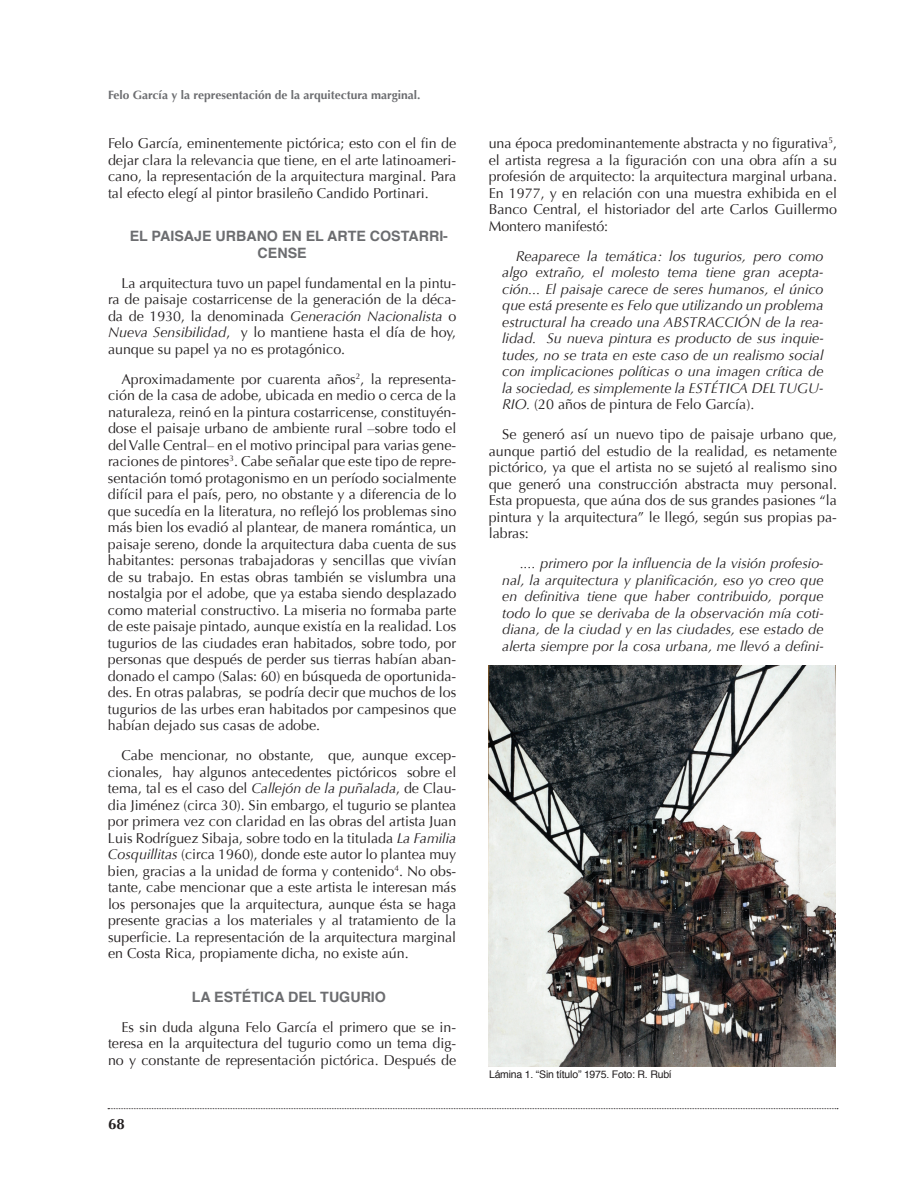
<style>
.page{position:relative;width:918px;height:1188px;background:#fff}
.page>*{position:absolute;margin:0;border:0;box-sizing:border-box;transform-origin:0 0}
.t1{font:700 15px "Optima";color:#231f20}
.t2{font:14.25px/16.5px "Optima";color:#231f20;text-align:justify}
.t3{font:italic 14.25px/16.5px "Optima";color:#231f20;text-align:justify}
.t4{font:700 14.25px/16.5px "Helvetica";color:#6c6d70}
.t5{font:700 12px "Optima";color:#6c6d70}
.t6{font:10.5px "Helvetica";letter-spacing:-.02em;color:#231f20}
.s1{font-style:italic}
.s2{font-style:normal}
</style>
<div class="page">
<svg style="left:108px;top:1108px;width:730px;height:1px"></svg>
<img style="left:489px;top:666px;width:346px;height:401px">
<p class="t5" style="left:108px;top:88px;width:314px">Felo García y la representación de la arquitectura marginal.</p>
<p class="t2" style="left:108px;top:135px;width:350px">Felo García, eminentemente pictórica; esto con el fin de dejar clara la relevancia que tiene, en el arte latinoameri&shy;cano, la representación de la arquitectura marginal. Para tal efecto elegí al pintor brasileño Candido Portinari.</p>
<p class="t4" style="left:258px;top:228px;width:192px;text-indent:-128px">EL PAISAJE URBANO EN EL ARTE COSTARRI-<br>CENSE</p>
<p class="t2" style="left:108px;top:275px;width:350px;text-indent:13px">La arquitectura tuvo un papel fundamental en la pintu&shy;ra de paisaje costarricense de la generación de la déca&shy;da de 1930, la denominada <span class="s1">Generación Nacionalista</span> o <span class="s1">Nueva Sensibilidad</span>, y lo mantiene hasta el día de hoy, aunque su papel ya no es protagónico.</p>
<p class="t2" style="left:108px;top:371px;width:350px;text-indent:14px">Aproximadamente por cuarenta años<sup>2</sup>, la representa&shy;ción de la casa de adobe, ubicada en medio o cerca de la naturaleza, reinó en la pintura costarricense, constituyén&shy;dose el paisaje urbano de ambiente rural –sobre todo el del Valle Central– en el motivo principal para varias gene&shy;raciones de pintores<sup>3</sup>. Cabe señalar que este tipo de repre&shy;sentación tomó protagonismo en un período socialmente difícil para el país, pero, no obstante y a diferencia de lo que sucedía en la literatura, no reflejó los problemas sino más bien los evadió al plantear, de manera romántica, un paisaje sereno, donde la arquitectura daba cuenta de sus habitantes: personas trabajadoras y sencillas que vivían de su trabajo. En estas obras también se vislumbra una nostalgia por el adobe, que ya estaba siendo desplazado como material constructivo. La miseria no formaba parte de este paisaje pintado, aunque existía en la realidad. Los tugurios de las ciudades eran habitados, sobre todo, por personas que después de perder sus tierras habían aban&shy;donado el campo (Salas: 60) en búsqueda de oportunida&shy;des. En otras palabras, se podría decir que muchos de los tugurios de las urbes eran habitados por campesinos que habían dejado sus casas de adobe.</p>
<p class="t2" style="left:108px;top:747px;width:350px;text-indent:13px">Cabe mencionar, no obstante, que, aunque excep&shy;cionales, hay algunos antecedentes pictóricos sobre el tema, tal es el caso del <span class="s1">Callejón de la puñalada</span>, de Clau&shy;dia Jiménez (circa 30). Sin embargo, el tugurio se plantea por primera vez con claridad en las obras del artista Juan Luis Rodríguez Sibaja, sobre todo en la titulada <span class="s1">La Familia Cosquillitas</span> (circa 1960), donde este autor lo plantea muy bien, gracias a la unidad de forma y contenido<sup>4</sup>. No obs&shy;tante, cabe mencionar que a este artista le interesan más los personajes que la arquitectura, aunque ésta se haga presente gracias a los materiales y al tratamiento de la superficie. La representación de la arquitectura marginal en Costa Rica, propiamente dicha, no existe aún.</p>
<p class="t4" style="left:192px;top:989px;width:196px">LA ESTÉTICA DEL TUG URIO</p>
<p class="t2" style="left:108px;top:1019px;width:350px;text-indent:13px">Es sin duda alguna Felo García el primero que se in&shy;teresa en la arquitectura del tugurio como un tema dig&shy;no y constante de representación pictórica. Después de</p>
<p class="t1" style="left:108px;top:1115px;width:18px">68</p>
<p class="t2" style="left:489px;top:135px;width:350px">una época predominantemente abstracta y no figurativa<sup>5</sup>, el artista regresa a la figuración con una obra afín a su profesión de arquitecto: la arquitectura marginal urbana.<br>En 1977, y en relación con una muestra exhibida en el Banco Central, el historiador del arte Carlos Guillermo Montero manifestó:</p>
<p class="t3" style="left:502px;top:248px;width:323px;text-indent:13px">Reaparece la temática: los tugurios, pero como algo extraño, el molesto tema tiene gran acepta&shy;ción... El paisaje carece de seres humanos, el único que está presente es Felo que utilizando un problema estructural ha creado una ABSTRACCIÓN de la rea&shy;lidad. Su nueva pintura es producto de sus inquie&shy;tudes, no se trata en este caso de un realismo social con implicaciones políticas o una imagen crítica de la sociedad, es simplemente la ESTÉTICA DEL TUGU-RIO. <span class="s2">(20 años de pintura de Felo García).</span></p>
<p class="t2" style="left:489px;top:426px;width:350px;text-indent:13px">Se generó así un nuevo tipo de paisaje urbano que, aunque partió del estudio de la realidad, es netamente pictórico, ya que el artista no se sujetó al realismo sino que generó una construcción abstracta muy personal.<br>Esta propuesta, que aúna dos de sus grandes pasiones “la pintura y la arquitectura” le llegó, según sus propias pa&shy;labras:</p>
<p class="t3" style="left:502px;top:555px;width:323px;text-indent:18px">.... primero por la influencia de la visión profesio&shy;nal, la arquitectura y planificación, eso yo creo que en definitiva tiene que haber contribuido, porque todo lo que se derivaba de la observación mía coti&shy;diana, de la ciudad y en las ciudades, ese estado de alerta siempre por la cosa urbana, me llevó a defini-</p>
<p class="t6" style="left:489px;top:1067px;width:184px">Lámina 1. “Sin título” 1975. Foto: R. Rubí</p>
</div>
